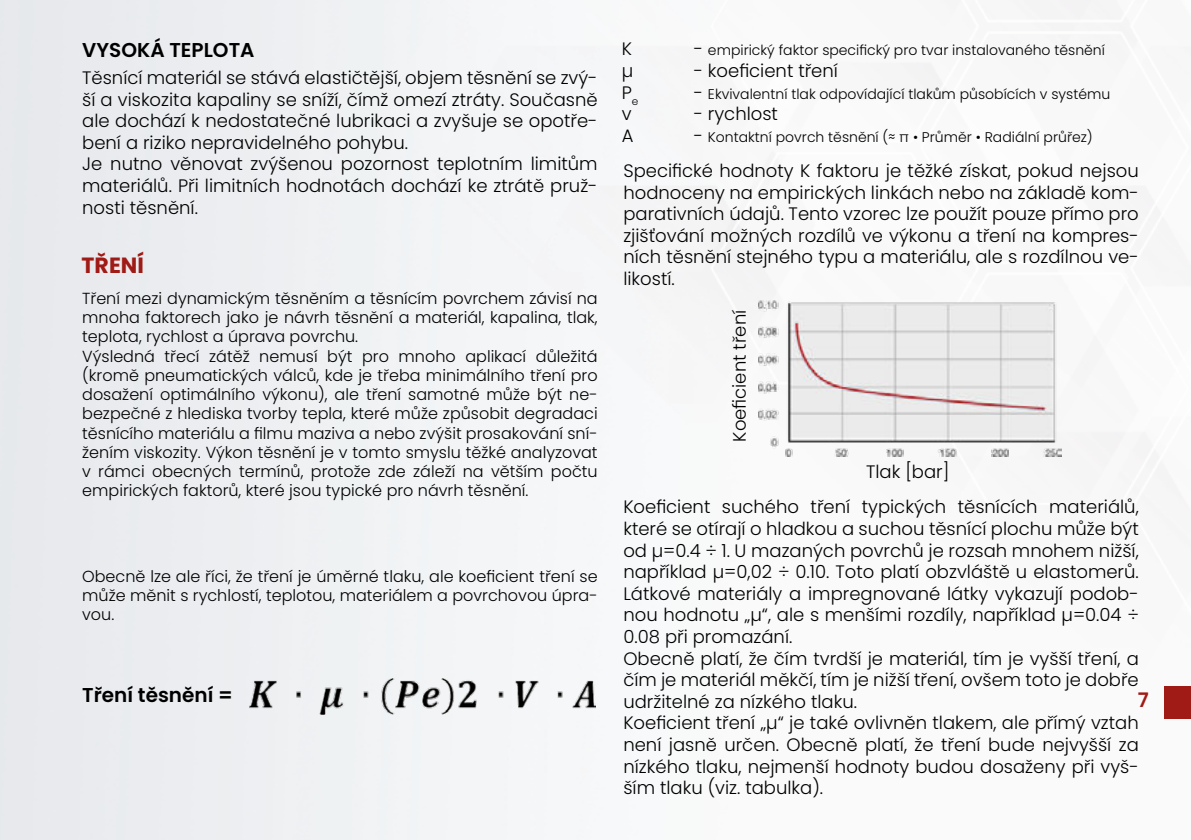
<style>
.page{position:relative;width:1191px;height:840px;background:#fff}
.page>*{position:absolute;margin:0;border:0;box-sizing:border-box;transform-origin:0 0}
.t1{font:700 22px "Poppins";color:#a01a16}
.t2{font:600 20px "Poppins";color:#000}
.t3{font:600 20px "Poppins";color:#a01a16}
.t4{font:300 18px/21.6px "Poppins";color:#000}
.t5{font:300 16px/19.2px "Poppins";color:#000}
.t6{font:300 14px "Poppins";color:#000}
.s1{font-size:18px}
</style>
<div class="page">
<img style="left:0;top:0;width:1191px;height:839px">
<img style="left:249px;top:678px;width:346px;height:35px">
<img style="left:758px;top:300px;width:303px;height:156px">
<div style="left:1164px;top:685px;width:27px;height:32px;background:#a01a16"></div>
<p class="t2" style="left:82px;top:39px;width:174px">VYSOKÁ TEPLOTA</p>
<p class="t4" style="left:82px;top:67px;width:517px">Těsnící materiál se stává elastičtější, objem těsnění se zvý&shy;ší a viskozita kapaliny se sníží, čímž omezí ztráty. Současně ale dochází k nedostatečné lubrikaci a zvyšuje se opotře&shy;bení a riziko nepravidelného pohybu.<br>Je nutno věnovat zvýšenou pozornost teplotním limitům materiálů. Při limitních hodnotách dochází ke ztrátě pruž&shy;nosti těsnění.</p>
<p class="t1" style="left:82px;top:252px;width:64px">TŘENÍ</p>
<p class="t5" style="left:82px;top:289px;width:517px">Tření mezi dynamickým těsněním a těsnícím povrchem závisí na mnoha faktorech jako je návrh těsnění a materiál, kapalina, tlak, teplota, rychlost a úprava povrchu.<br>Výsledná třecí zátěž nemusí být pro mnoho aplikací důležitá (kromě pneumatických válců, kde je třeba minimálního tření pro dosažení optimálního výkonu), ale tření samotné může být ne&shy;bezpečné z hlediska tvorby tepla, které může způsobit degradaci těsnícího materiálu a filmu maziva a nebo zvýšit prosakování sní&shy;žením viskozity. Výkon těsnění je v tomto smyslu těžké analyzovat v rámci obecných termínů, protože zde záleží na větším počtu empirických faktorů, které jsou typické pro návrh těsnění.</p>
<p class="t5" style="left:82px;top:566px;width:517px;text-align:justify">Obecně lze ale říci, že tření je úměrné tlaku, ale koeficient tření se může měnit s rychlostí, teplotou, materiálem a povrchovou úpra&shy;vou.</p>
<p class="t2" style="left:82px;top:682px;width:152px">Tření těsnění =</p>
<p class="t4" style="left:621px;top:38px;width:12px">K</p>
<p class="t6" style="left:693px;top:42px;width:413px"><span class="s1">-</span> empirický faktor specifický pro tvar instalovaného těsnění</p>
<p class="t4" style="left:621px;top:60px;width:13px">μ</p>
<p class="t4" style="left:693px;top:60px;width:146px">- koeficient tření</p>
<p class="t4" style="left:621px;top:81px;width:18px">P<sub>e</sub></p>
<p class="t6" style="left:693px;top:85px;width:418px"><span class="s1">-</span> Ekvivalentní tlak odpovídající tlakům působících v systému</p>
<p class="t4" style="left:621px;top:103px;width:11px">v</p>
<p class="t4" style="left:693px;top:103px;width:86px">- rychlost</p>
<p class="t4" style="left:621px;top:125px;width:13px">A</p>
<p class="t6" style="left:693px;top:129px;width:400px"><span class="s1">-</span> Kontaktní povrch těsnění (≈ π • Průměr • Radiální průřez)</p>
<p class="t4" style="left:623px;top:160px;width:517px;text-align:justify">Specifické hodnoty K faktoru je těžké získat, pokud nejsou hodnoceny na empirických linkách nebo na základě kom&shy;parativních údajů. Tento vzorec lze použít pouze přímo pro zjišťování možných rozdílů ve výkonu a tření na kompres&shy;ních těsnění stejného typu a materiálu, ale s rozdílnou ve&shy;likostí.</p>
<p class="t4" style="left:728px;top:441px;width:133px;rotate:-90deg">Koeficient tření</p>
<p class="t4" style="left:866px;top:461px;width:85px">Tlak [bar]</p>
<p class="t4" style="left:623px;top:496px;width:517px">Koeficient suchého tření typických těsnících materiálů, které se otírají o hladkou a suchou těsnící plochu může být od μ=0.4 ÷ 1. U mazaných povrchů je rozsah mnohem nižší, například μ=0,02 ÷ 0.10. Toto platí obzvláště u elastomerů.<br>Látkové materiály a impregnované látky vykazují podob&shy;nou hodnotu „μ“, ale s menšími rozdíly, například μ=0.04 ÷ 0.08 při promazání.<br>Obecně platí, že čím tvrdší je materiál, tím je vyšší tření, a čím je materiál měkčí, tím je nižší tření, ovšem toto je dobře udržitelné za nízkého tlaku.<br>Koeficient tření „μ“ je také ovlivněn tlakem, ale přímý vztah není jasně určen. Obecně platí, že tření bude nejvyšší za nízkého tlaku, nejmenší hodnoty budou dosaženy při vyš&shy;ším tlaku (viz. tabulka).</p>
<p class="t3" style="left:1137px;top:688px;width:12px">7</p>
</div>
